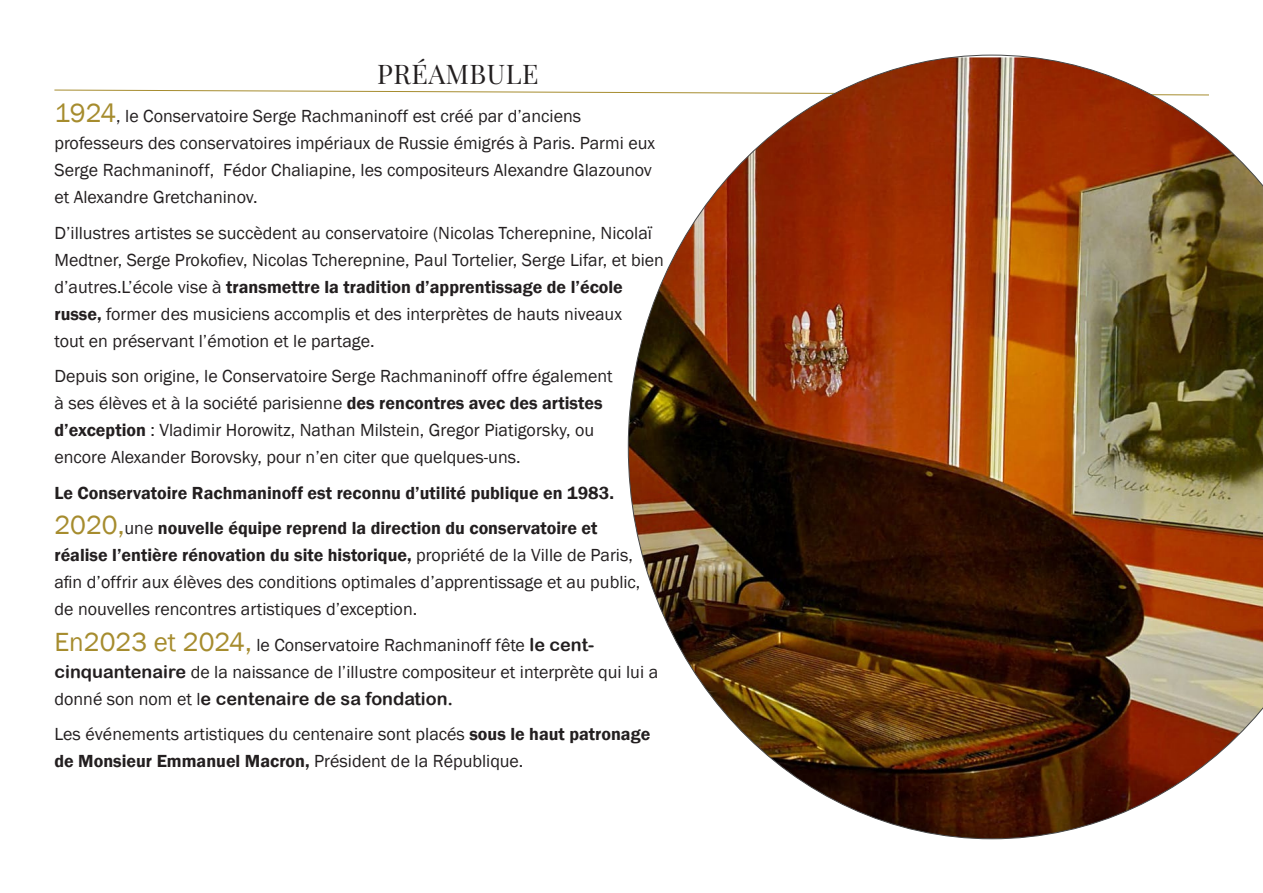
<style>
.page{position:relative;width:1263px;height:893px;background:#fff}
.page>*{position:absolute;margin:0;border:0;box-sizing:border-box;transform-origin:0 0}
.t1{font:27px "Playfair Display";letter-spacing:.02em;color:#231f20}
.t2{font:18px/27px "Franklin Gothic";color:#231f20}
.t3{font:600 18px "Franklin Gothic";color:#231f20}
.s1{font-size:27px;color:#a68c2e}
.s2{font-weight:600}
.s3{font-family:"Arial Rounded MT Bold"}
</style>
<div class="page">
<svg style="left:54px;top:89px;width:574px;height:4px"></svg>
<img style="left:628px;top:55px;width:635px;height:784px">
<p class="t1" style="left:377px;top:53px;width:163px">PRÉAMBULE</p>
<p class="t2" style="left:54px;top:103px;width:602px"><span class="s1">1924</span>, le Conservatoire Serge Rachmaninoff est créé par d’anciens professeurs des conservatoires impériaux de Russie émigrés à Paris. Parmi eux Serge Rachmaninoff, Fédor Chaliapine, les compositeurs Alexandre Glazounov et Alexandre Gretchaninov.</p>
<p class="t2" style="left:54px;top:219px;width:611px">D’illustres artistes se succèdent au conservatoire (Nicolas Tcherepnine, Nicolaï Medtner, Serge Prokofiev, Nicolas Tcherepnine, Paul Tortelier, Serge Lifar, et bien d’autres.L’école vise à <span class="s2">transmettre la tradition d’apprentissage de l’école russe,</span> former des musiciens accomplis et des interprètes de hauts niveaux<br>tout en préservant l’émotion et le partage.</p>
<p class="t2" style="left:54px;top:363px;width:560px">Depuis son origine, le Conservatoire Serge Rachmaninoff offre également à ses élèves et à la société parisienne <span class="s2">des rencontres avec des artistes d’exception</span> : Vladimir Horowitz, Nathan Milstein, Gregor Piatigorsky, ou encore Alexander Borovsky, pour n’en citer que quelques-uns.</p>
<p class="t3" style="left:54px;top:481px;width:561px">Le Conservatoire Rachmaninoff est reconnu d’utilité publique en 1983.</p>
<p class="t2" style="left:54px;top:515px;width:587px"><span class="s1">2020,</span>une <span class="s2">nouvelle équipe reprend la direction du conservatoire et réalise l’entière rénovation du site historique,</span> propriété de la Ville de Paris, afin d’offrir aux élèves des conditions optimales d’apprentissage et au public, de nouvelles rencontres artistiques d’exception.</p>
<p class="t2" style="left:54px;top:631px;width:605px"><span class="s1">En2023 et 2024,</span> le Conservatoire Rachmaninoff fête <span class="s3">le cent&shy;cinquantenaire</span> de la naissance de l’illustre compositeur et interprète qui lui a donné son nom et l<span class="s3">e centenaire de sa fondation.</span></p>
<p class="t2" style="left:54px;top:721px;width:597px">Les événements artistiques du centenaire sont placés <span class="s2">sous le haut patronage de Monsieur Emmanuel Macron,</span> Président de la République.</p>
</div>
